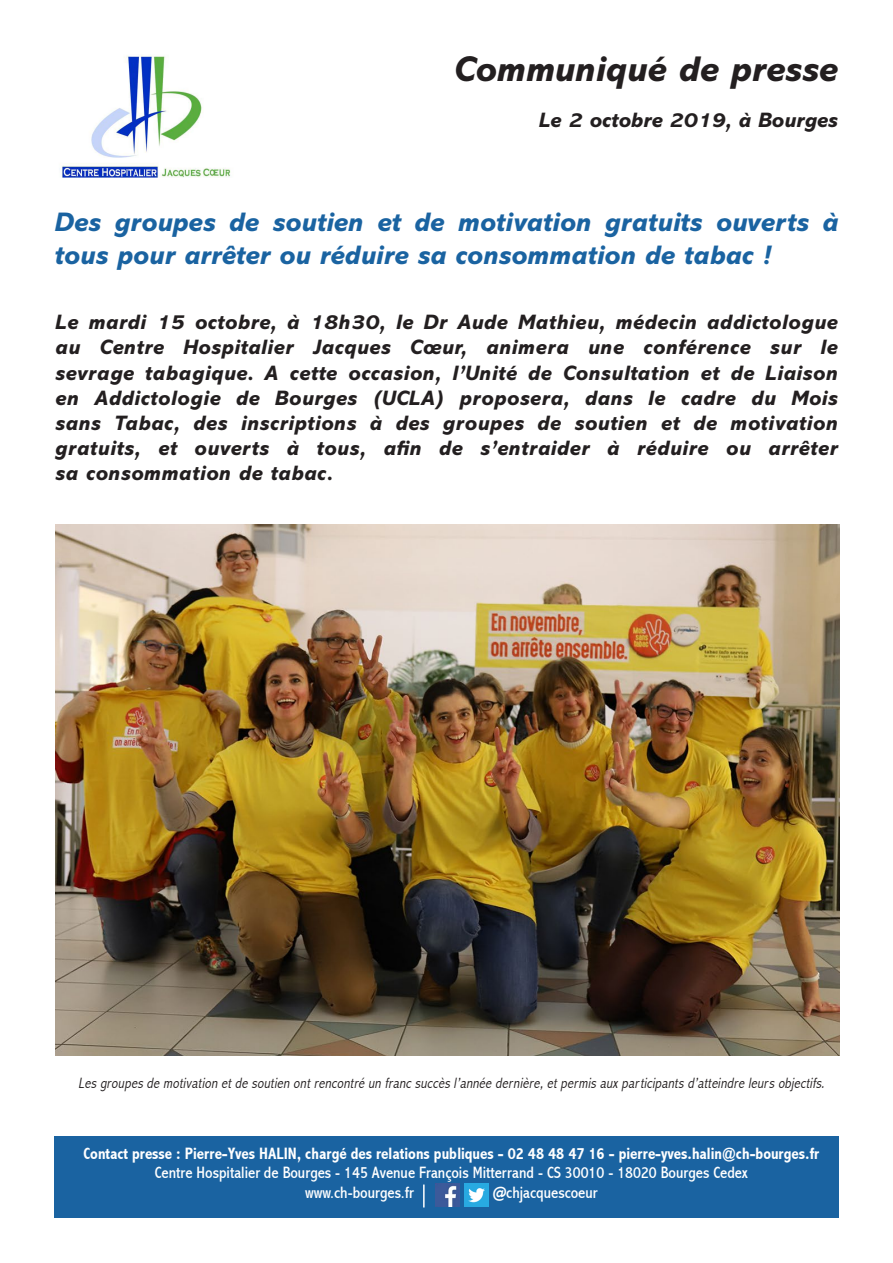
<style>
.page{position:relative;width:893px;height:1263px;background:#fff}
.page>*{position:absolute;margin:0;border:0;box-sizing:border-box;transform-origin:0 0}
.t1{font:italic 800 36px "Abadi MT Std";color:#231f20}
.t2{font:italic 800 27px/32.4px "Abadi MT Std";color:#1a63a1}
.t3{font:italic 800 21px/25.2px "Abadi MT Std";letter-spacing:.02em;color:#231f20;text-align:justify}
.t4{font:italic 800 21px "Abadi MT Std";color:#231f20}
.t5{font:condensed 16.5px "Abadi";color:#fff}
.t6{font:700 condensed 16.5px "Abadi";color:#fff}
.t7{font:italic 300 condensed 15px "Abadi";color:#231f20}
</style>
<div class="page">
<img style="left:60px;top:55px;width:171px;height:123px">
<div style="left:55px;top:1136px;width:784px;height:82px;background:#1a63a1"></div>
<img style="left:464px;top:1183px;width:25px;height:23px">
<img style="left:436px;top:1183px;width:24px;height:23px">
<hr style="left:423px;top:1184px;width:2px;height:23px;background:#fff">
<img style="left:55px;top:524px;width:784px;height:531px">
<p class="t1" style="left:454px;top:48px;width:385px">Communiqué de presse</p>
<p class="t4" style="left:539px;top:109px;width:300px">Le 2 octobre 2019, à Bourges</p>
<p class="t2" style="left:55px;top:206px;width:785px">Des groupes de soutien et de motivation gratuits ouverts à tous pour arrêter ou réduire sa consommation de tabac !</p>
<p class="t3" style="left:55px;top:310px;width:784px">Le mardi 15 octobre, à 18h30, le Dr Aude Mathieu, médecin addictologue au Centre Hospitalier Jacques Cœur, animera une conférence sur le sevrage tabagique. A cette occasion, l’Unité de Consultation et de Liaison en Addictologie de Bourges (UCLA) proposera, dans le cadre du Mois sans Tabac, des inscriptions à des groupes de soutien et de motivation gratuits, et ouverts à tous, afin de s’entraider à réduire ou arrêter sa consommation de tabac.</p>
<p class="t7" style="left:78px;top:1074px;width:751px">Les groupes de motivation etde soutien ontrencontré un franc succès l’année dernière,etpermis aux participants d’atteindre leurs objectifs.</p>
<p class="t6" style="left:84px;top:1143px;width:737px">Contact presse : Pierre-Yves HALIN, chargé des relations publiques - 02 48 48 47 16 - pierre-yves.halin@ch-bourges.fr</p>
<p class="t5" style="left:155px;top:1163px;width:595px">Centre Hospitalier de Bourges - 145 Avenue François Mitterrand - CS 30010 - 18020 Bourges Cedex</p>
<p class="t5" style="left:305px;top:1183px;width:110px">www.ch-bourges.fr</p>
<p class="t5" style="left:493px;top:1183px;width:106px">@chjacquescoeur</p>
</div>
